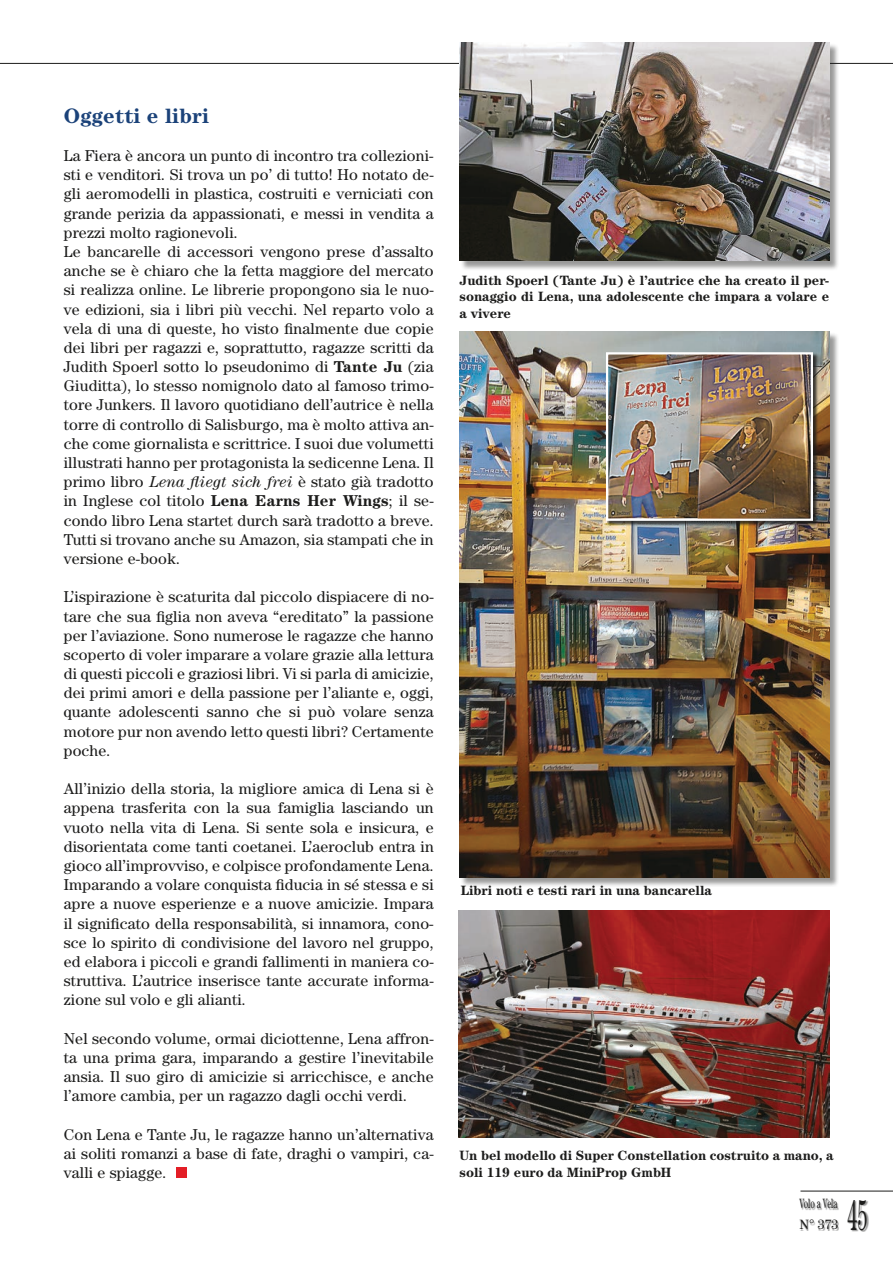
<style>
.page{position:relative;width:893px;height:1263px;background:#fff}
.page>*{position:absolute;margin:0;border:0;box-sizing:border-box;transform-origin:0 0}
.t1{font:43.2px "Century";color:#1c1c1b;scale:.46 1}
.t2{font:700 21px "Century";letter-spacing:.01em;color:#1b4279}
.t3{font:15.75px/19.2px "Century";letter-spacing:.01em;color:#1c1c1b;text-align:justify}
.t4{font:700 13.5px/16.5px "Century";color:#1c1c1b;text-align:justify}
.t5{font:13.5px/21px "Century";color:#1c1c1b;scale:.59 1}
.s1{font-weight:700}
.s2{font-style:italic}
</style>
<div class="page">
<hr style="left:0;top:63px;width:893px;height:1px;background:#1c1c1b">
<div style="left:460px;top:43px;width:379px;height:228px;background:#1c1c1b;opacity:.45"></div>
<img style="left:460px;top:43px;width:369px;height:218px">
<div style="left:460px;top:332px;width:379px;height:555px;background:#1c1c1b;opacity:.45"></div>
<img style="left:459px;top:332px;width:370px;height:545px">
<img style="left:459px;top:910px;width:370px;height:227px">
<div style="left:607px;top:353px;width:211px;height:173px;background:#1c1c1b;opacity:.81"></div>
<img style="left:609px;top:355px;width:201px;height:163px">
<div style="left:606px;top:352px;width:207px;height:169px;border:2px solid #fff"></div>
<div style="left:176px;top:1167px;width:11px;height:11px;background:#e31e26"></div>
<div style="left:848px;top:1200px;width:21px;height:32px;background:#1c1c1b;opacity:.45"></div>
<hr style="left:800px;top:1191px;width:93px;height:1px;background:#1c1c1b">
<div style="left:799px;top:1199px;width:40px;height:32px;background:#1c1c1b;opacity:.45"></div>
<h2 class="t2" style="left:64px;top:103px;width:147px">Oggetti e libri</h2>
<p class="t3" style="left:64px;top:146px;width:371px;text-align:left">La Fiera è ancora un punto di incontro tra collezioni&shy;sti e venditori. Si trova un po’ di tutto! Ho notato de&shy;gli aeromodelli in plastica, costruiti e verniciati con grande perizia da appassionati, e messi in vendita a prezzi molto ragionevoli.<br>Le bancarelle di accessori vengono prese d’assalto anche se è chiaro che la fetta maggiore del mercato si realizza online. Le librerie propongono sia le nuo&shy;ve edizioni, sia i libri più vecchi. Nel reparto volo a vela di una di queste, ho visto finalmente due copie dei libri per ragazzi e, soprattutto, ragazze scritti da Judith Spoerl sotto lo pseudonimo di <span class="s1">Tante Ju</span> (zia Giuditta), lo stesso nomignolo dato al famoso trimo&shy;tore Junkers. Il lavoro quotidiano dell’autrice è nella torre di controllo di Salisburgo, ma è molto attiva an&shy;che come giornalista e scrittrice. I suoi due volumetti illustrati hanno per protagonista la sedicenne Lena. Il primo libro <span class="s2">Lena fliegt sich frei</span> è stato già tradotto in Inglese col titolo <span class="s1">Lena Earns Her Wings</span>; il se&shy;condo libro Lena startet durch sarà tradotto a breve.<br>Tutti si trovano anche su Amazon, sia stampati che in versione e-book.</p>
<p class="t3" style="left:64px;top:587px;width:371px">L’ispirazione è scaturita dal piccolo dispiacere di no&shy;tare che sua figlia non aveva “ereditato” la passione per l’aviazione. Sono numerose le ragazze che hanno scoperto di voler imparare a volare grazie alla lettura di questi piccoli e graziosi libri. Vi si parla di amicizie, dei primi amori e della passione per l’aliante e, oggi, quante adolescenti sanno che si può volare senza motore pur non avendo letto questi libri? Certamente poche.</p>
<p class="t3" style="left:64px;top:779px;width:371px">All’inizio della storia, la migliore amica di Lena si è appena trasferita con la sua famiglia lasciando un vuoto nella vita di Lena. Si sente sola e insicura, e disorientata come tanti coetanei. L’aeroclub entra in gioco all’improvviso, e colpisce profondamente Lena.<br>Imparando a volare conquista fiducia in sé stessa e si apre a nuove esperienze e a nuove amicizie. Impara il significato della responsabilità, si innamora, cono&shy;sce lo spirito di condivisione del lavoro nel gruppo, ed elabora i piccoli e grandi fallimenti in maniera co&shy;struttiva. L’autrice inserisce tante accurate informa&shy;zione sul volo e gli alianti.</p>
<p class="t3" style="left:64px;top:1028px;width:371px">Nel secondo volume, ormai diciottenne, Lena affron&shy;ta una prima gara, imparando a gestire l’inevitabile ansia. Il suo giro di amicizie si arricchisce, e anche l’amore cambia, per un ragazzo dagli occhi verdi.</p>
<p class="t3" style="left:64px;top:1124px;width:371px">Con Lena e Tante Ju, le ragazze hanno un’alternativa ai soliti romanzi a base di fate, draghi o vampiri, ca&shy;valli e spiagge.</p>
<p class="t4" style="left:460px;top:272px;width:371px">Judith Spoerl (Tante Ju) è l’autrice che ha creato il per&shy;sonaggio di Lena, una adolescente che impara a volare e a vivere</p>
<p class="t4" style="left:461px;top:882px;width:253px">Libri noti e testi rari in una bancarella</p>
<p class="t4" style="left:460px;top:1147px;width:376px">Un bel modello di Super Constellation costruito a mano, a soli 119 euro da MiniProp GmbH</p>
<p class="t5" style="left:799px;top:1193px;width:67px">Volo a Vela<br>N° 373</p>
<h1 class="t1" style="left:848px;top:1190px;width:45px">45</h1>
</div>
